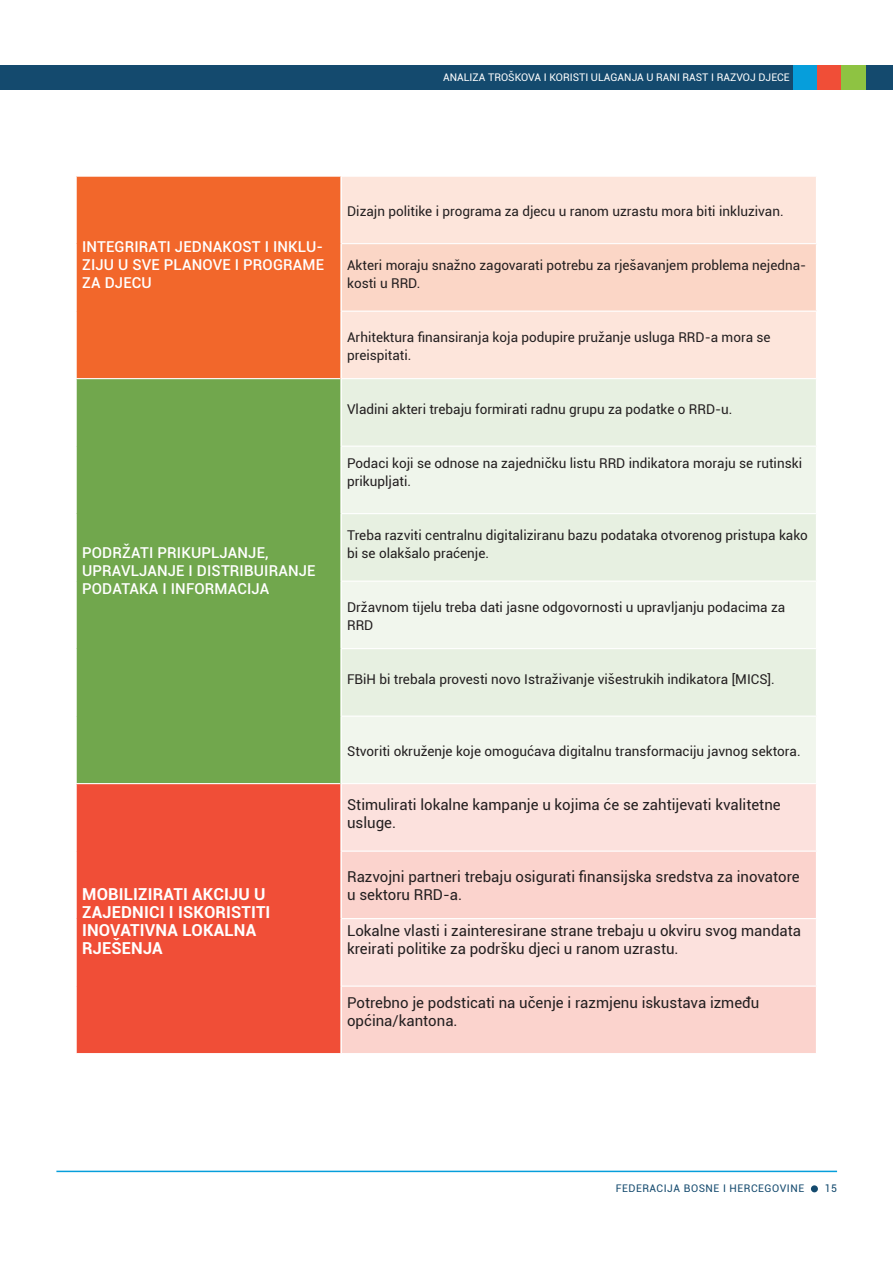
<style>
.page{position:relative;width:893px;height:1263px;background:#fff}
.page>*{position:absolute;margin:0;border:0;box-sizing:border-box;transform-origin:0 0}
.Graph_Headline{font:700 16.5px/18px "Roboto";letter-spacing:.01em;color:#fff}
.Copy{font:15px/18px "Roboto";color:#231f20}
.Graph_Headline-2{font:500 15px/18px "Roboto";letter-spacing:.01em;color:#fff;text-align:justify}
.Copy-2{font:13.5px/18px "Roboto";color:#231f20}
.t1{font:10.5px "Roboto";color:#fff}
.t2{font:10.5px "Roboto";letter-spacing:.05em;color:#144a6e}
</style>
<div class="page">
<hr style="left:56px;top:1171px;width:781px;height:1px;background:#069edb">
<div style="left:811px;top:1185px;width:7px;height:7px;background:#144a6e;border-radius:50%"></div>
<div style="left:0;top:65px;width:893px;height:24px;background:#144a6e"></div>
<div style="left:793px;top:65px;width:24px;height:24px;background:#069edb"></div>
<div style="left:817px;top:65px;width:25px;height:24px;background:#f04e37"></div>
<div style="left:842px;top:65px;width:24px;height:24px;background:#8ec342"></div>
<div style="left:76px;top:176px;width:265px;height:203px;background:#f2672b"></div>
<div style="left:342px;top:177px;width:474px;height:201px;background:#fde5db"></div>
<div style="left:341px;top:244px;width:475px;height:67px;background:#fbd6c6"></div>
<div style="left:76px;top:379px;width:265px;height:405px;background:#71a74d"></div>
<div style="left:342px;top:379px;width:474px;height:201px;background:#e7f0e1"></div>
<div style="left:341px;top:446px;width:475px;height:68px;background:#eff5eb"></div>
<svg style="left:342px;top:582px;width:474px;height:201px;background:#edf4e9"></svg>
<div style="left:76px;top:784px;width:265px;height:269px;background:#f04e37"></div>
<div style="left:342px;top:784px;width:474px;height:66px;background:#fce1dd"></div>
<svg style="left:342px;top:852px;width:474px;height:201px;background:#fbd7d2"></svg>
<hr style="left:76px;top:176px;width:265px;height:1px;background:#fff">
<hr style="left:76px;top:177px;width:1px;height:67px;background:#fff">
<hr style="left:76px;top:244px;width:1px;height:67px;background:#fff">
<hr style="left:76px;top:311px;width:1px;height:67px;background:#fff">
<hr style="left:76px;top:378px;width:264px;height:1px;background:#fff">
<hr style="left:76px;top:379px;width:1px;height:67px;background:#fff">
<hr style="left:76px;top:446px;width:1px;height:68px;background:#fff">
<hr style="left:76px;top:514px;width:1px;height:67px;background:#fff">
<hr style="left:76px;top:581px;width:1px;height:68px;background:#fff">
<hr style="left:76px;top:649px;width:1px;height:67px;background:#fff">
<hr style="left:76px;top:716px;width:1px;height:67px;background:#fff">
<hr style="left:76px;top:783px;width:264px;height:1px;background:#fff">
<hr style="left:76px;top:784px;width:1px;height:67px;background:#fff">
<hr style="left:76px;top:851px;width:1px;height:68px;background:#fff">
<hr style="left:76px;top:919px;width:1px;height:67px;background:#fff">
<hr style="left:76px;top:986px;width:1px;height:67px;background:#fff">
<hr style="left:342px;top:243px;width:475px;height:1px;background:#fff">
<hr style="left:342px;top:311px;width:475px;height:1px;background:#fff">
<hr style="left:342px;top:446px;width:475px;height:1px;background:#fff">
<hr style="left:342px;top:513px;width:475px;height:1px;background:#fff">
<hr style="left:342px;top:648px;width:475px;height:1px;background:#fff">
<hr style="left:342px;top:715px;width:475px;height:2px;background:#fff">
<hr style="left:342px;top:918px;width:475px;height:1px;background:#fff">
<hr style="left:342px;top:985px;width:475px;height:2px;background:#fff">
<hr style="left:340px;top:177px;width:2px;height:67px;background:#fff">
<hr style="left:340px;top:244px;width:2px;height:67px;background:#fff">
<hr style="left:340px;top:311px;width:2px;height:68px;background:#fff">
<hr style="left:340px;top:379px;width:2px;height:67px;background:#fff">
<hr style="left:340px;top:446px;width:2px;height:68px;background:#fff">
<hr style="left:340px;top:514px;width:2px;height:67px;background:#fff">
<hr style="left:340px;top:581px;width:2px;height:68px;background:#fff">
<hr style="left:340px;top:649px;width:2px;height:67px;background:#fff">
<hr style="left:340px;top:716px;width:2px;height:68px;background:#fff">
<hr style="left:340px;top:784px;width:2px;height:67px;background:#fff">
<hr style="left:340px;top:851px;width:2px;height:68px;background:#fff">
<hr style="left:340px;top:919px;width:2px;height:67px;background:#fff">
<hr style="left:340px;top:986px;width:2px;height:67px;background:#fff">
<p class="t1" style="left:443px;top:70px;width:348px">ANALIZA TROŠKOVA I KORISTI ULAGANJA U RANI RAST I RAZVOJ DJECE</p>
<p class="Graph_Headline-2" style="left:82px;top:237px;width:243px">INTEGRIRATI JEDNAKOST I INKLU-ZIJU U SVE PLANOVE I PROGRAME ZA DJECU</p>
<p class="Graph_Headline-2" style="left:82px;top:543px;width:235px;text-align:left">PODRŽATI PRIKUPLJANJE,<br>UPRAVLJANJE I DISTRIBUIRANJE<br>PODATAKA I INFORMACIJA</p>
<p class="Graph_Headline" style="left:82px;top:884px;width:190px">MOBILIZIRATI AKCIJU U<br>ZAJEDNICI I ISKORISTITI<br>INOVATIVNA LOKALNA<br>RJEŠENJA</p>
<p class="Copy-2" style="left:347px;top:202px;width:438px">Dizajn politike i programa za djecu u ranom uzrastu mora biti inkluzivan.</p>
<p class="Copy-2" style="left:347px;top:256px;width:461px">Akteri moraju snažno zagovarati potrebu za rješavanjem problema nejedna&shy;kosti u RRD.</p>
<p class="Copy-2" style="left:347px;top:328px;width:425px">Arhitektura finansiranja koja podupire pružanje usluga RRD-a mora se preispitati.</p>
<p class="Copy-2" style="left:347px;top:400px;width:387px">Vladini akteri trebaju formirati radnu grupu za podatke o RRD-u.</p>
<p class="Copy-2" style="left:347px;top:454px;width:456px">Podaci koji se odnose na zajedničku listu RRD indikatora moraju se rutinski prikupljati.</p>
<p class="Copy-2" style="left:347px;top:526px;width:462px">Treba razviti centralnu digitaliziranu bazu podataka otvorenog pristupa kako bi se olakšalo praćenje.</p>
<p class="Copy-2" style="left:347px;top:598px;width:440px">Državnom tijelu treba dati jasne odgovornosti u upravljanju podacima za<br>RRD</p>
<p class="Copy-2" style="left:347px;top:670px;width:429px">FBiH bi trebala provesti novo Istraživanje višestrukih indikatora [MICS].</p>
<p class="Copy-2" style="left:347px;top:742px;width:455px">Stvoriti okruženje koje omogućava digitalnu transformaciju javnog sektora.</p>
<p class="Copy" style="left:347px;top:795px;width:435px">Stimulirati lokalne kampanje u kojima će se zahtijevati kvalitetne usluge.</p>
<p class="Copy" style="left:347px;top:867px;width:454px">Razvojni partneri trebaju osigurati finansijska sredstva za inovatore u sektoru RRD-a.</p>
<p class="Copy" style="left:347px;top:921px;width:456px">Lokalne vlasti i zainteresirane strane trebaju u okviru svog mandata kreirati politike za podršku djeci u ranom uzrastu.</p>
<p class="Copy" style="left:347px;top:993px;width:414px">Potrebno je podsticati na učenje i razmjenu iskustava između općina/kantona.</p>
<p class="t2" style="left:616px;top:1181px;width:190px">FEDERACIJA BOSNE I HERCEGOVINE</p>
<p class="t2" style="left:825px;top:1181px;width:14px">15</p>
</div>
